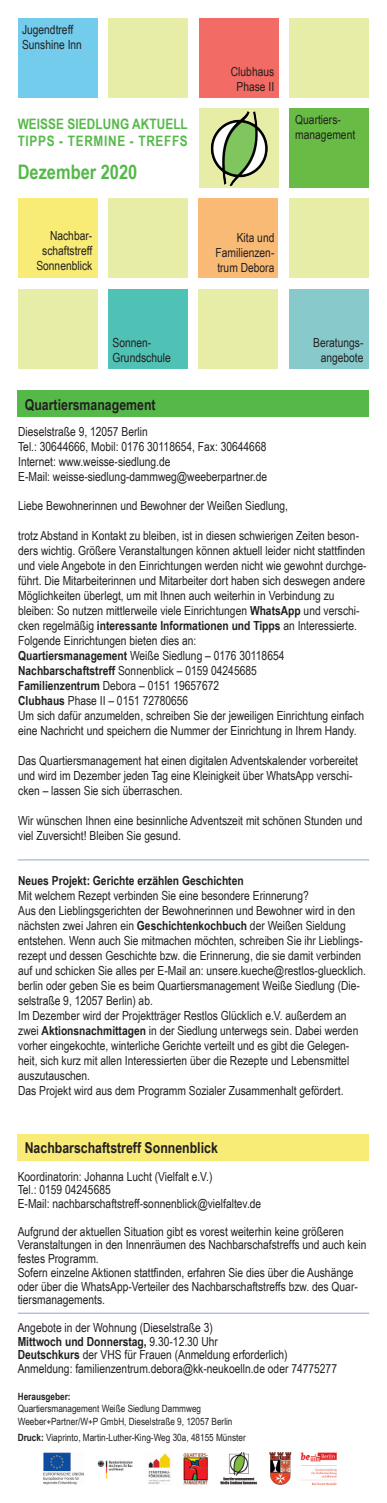
<style>
.page{position:relative;width:387px;height:1503px;background:#fff}
.page>*{position:absolute;margin:0;border:0;box-sizing:border-box;transform-origin:0 0}
.t1{font:700 20px "Arial Narrow";color:#55b94a}
.t2{font:700 15px "Arial Narrow";color:#231f20}
.t3{font:700 14.38px/17.2px "Arial Narrow";letter-spacing:.005em;color:#55b94a}
.t4{font:12.5px/15px "Arial Narrow";color:#231f20}
.t5{font:700 12.5px "Arial Narrow";color:#231f20}
.t6{font:10px/12.5px "Arial Narrow";color:#231f20}
.t7{font:700 10px "Arial Narrow";color:#231f20}
.s1{font-weight:700}
</style>
<div class="page">
<div style="left:18px;top:18px;width:79px;height:79px;background:#73ccec"></div>
<div style="left:198px;top:18px;width:80px;height:79px;background:#f26b64"></div>
<div style="left:108px;top:18px;width:80px;height:79px;background:#e7eda6"></div>
<div style="left:289px;top:18px;width:80px;height:79px;background:#e7eda6"></div>
<div style="left:198px;top:198px;width:80px;height:80px;background:#f9ba75"></div>
<div style="left:18px;top:198px;width:79px;height:80px;background:#f8eb76"></div>
<div style="left:108px;top:198px;width:80px;height:80px;background:#e7eda6"></div>
<div style="left:18px;top:289px;width:79px;height:80px;background:#e7eda6"></div>
<div style="left:289px;top:289px;width:80px;height:80px;background:#88cacc"></div>
<div style="left:289px;top:198px;width:80px;height:80px;background:#e7eda6"></div>
<div style="left:108px;top:289px;width:80px;height:80px;background:#50c1b5"></div>
<div style="left:289px;top:108px;width:80px;height:80px;background:#68bc45"></div>
<img style="left:199px;top:108px;width:79px;height:80px">
<div style="left:198px;top:289px;width:80px;height:79px;background:#e7eda6"></div>
<img style="left:43px;top:1452px;width:294px;height:33px">
<div style="left:18px;top:1134px;width:351px;height:26px;background:#f8eb76"></div>
<div style="left:18px;top:390px;width:351px;height:26px;background:#55b94a"></div>
<hr style="left:18px;top:1312px;width:351px;height:1px;background:#a8b6d6">
<hr style="left:18px;top:859px;width:351px;height:1px;background:#a8b6d6">
<p class="t4" style="left:22px;top:22px;width:61px">Jugendtreff<br>Sunshine Inn</p>
<p class="t3" style="left:18px;top:115px;width:171px">WEISSE SIEDLUNG AKTUELL<br>TIPPS - TERMINE - TREFFS</p>
<h1 class="t1" style="left:18px;top:157px;width:121px">Dezember 2020</h1>
<p class="t4" style="left:36px;top:228px;width:57px;text-align:right">Nachbar&shy;schaftstreff<br>Sonnenblick</p>
<p class="t4" style="left:112px;top:334px;width:60px">Sonnen-<br>Grundschule</p>
<p class="t2" style="left:25px;top:393px;width:132px">Quartiersmanagement</p>
<p class="t4" style="left:230px;top:63px;width:45px;text-align:center">Clubhaus<br>Phase II</p>
<p class="t4" style="left:295px;top:112px;width:61px">Quartiers&shy;management</p>
<p class="t4" style="left:215px;top:229px;width:60px;text-align:justify;text-indent:21px">Kita und Familienzen&shy;trum Debora</p>
<p class="t4" style="left:313px;top:335px;width:52px;text-align:center">Beratungs&shy;angebote</p>
<p class="t4" style="left:18px;top:424px;width:250px">Dieselstraße 9, 12057 Berlin<br>Tel.: 30644666, Mobil: 0176 30118654, Fax: 30644668<br>Internet: www.weisse-siedlung.de<br>E-Mail: weisse-siedlung-dammweg@weeberpartner.de</p>
<p class="t4" style="left:18px;top:497px;width:271px">Liebe Bewohnerinnen und Bewohner der Weißen Siedlung,</p>
<p class="t4" style="left:18px;top:527px;width:349px">trotz Abstand in Kontakt zu bleiben, ist in diesen schwierigen Zeiten beson&shy;ders wichtig. Größere Veranstaltungen können aktuell leider nicht stattfinden und viele Angebote in den Einrichtungen werden nicht wie gewohnt durchge&shy;führt. Die Mitarbeiterinnen und Mitarbeiter dort haben sich deswegen andere Möglichkeiten überlegt, um mit Ihnen auch weiterhin in Verbindung zu bleiben: So nutzen mittlerweile viele Einrichtungen <span class="s1">WhatsApp</span> und verschi&shy;cken regelmäßig <span class="s1">interessante Informationen und Tipps</span> an Interessierte.<br>Folgende Einrichtungen bieten dies an:<br><span class="s1">Quartiersmanagement</span> Weiße Siedlung – 0176 30118654<br><span class="s1">Nachbarschaftstreff</span> Sonnenblick – 0159 04245685<br><span class="s1">Familienzentrum</span> Debora – 0151 19657672<br><span class="s1">Clubhaus</span> Phase II – 0151 72780656<br>Um sich dafür anzumelden, schreiben Sie der jeweiligen Einrichtung einfach eine Nachricht und speichern die Nummer der Einrichtung in Ihrem Handy.</p>
<p class="t4" style="left:18px;top:752px;width:341px">Das Quartiersmanagement hat einen digitalen Adventskalender vorbereitet und wird im Dezember jeden Tag eine Kleinigkeit über WhatsApp verschi&shy;cken – lassen Sie sich überraschen.</p>
<p class="t4" style="left:18px;top:812px;width:345px">Wir wünschen Ihnen eine besinnliche Adventszeit mit schönen Stunden und viel Zuversicht! Bleiben Sie gesund.</p>
<p class="t5" style="left:18px;top:871px;width:227px">Neues Projekt: Gerichte erzählen Geschichten</p>
<p class="t4" style="left:18px;top:887px;width:349px">Mit welchem Rezept verbinden Sie eine besondere Erinnerung?<br>Aus den Lieblingsgerichten der Bewohnerinnen und Bewohner wird in den nächsten zwei Jahren ein <span class="s1">Geschichtenkochbuch</span> der Weißen Sieldung entstehen. Wenn auch Sie mitmachen möchten, schreiben Sie ihr Lieblings&shy;rezept und dessen Geschichte bzw. die Erinnerung, die sie damit verbinden auf und schicken Sie alles per E-Mail an: unsere.kueche@restlos-gluecklich. berlin oder geben Sie es beim Quartiersmanagement Weiße Siedlung (Die&shy;selstraße 9, 12057 Berlin) ab.<br>Im Dezember wird der Projektträger Restlos Glücklich e.V. außerdem an zwei <span class="s1">Aktionsnachmittagen</span> in der Siedlung unterwegs sein. Dabei werden vorher eingekochte, winterliche Gerichte verteilt und es gibt die Gelegen&shy;heit, sich kurz mit allen Interessierten über die Rezepte und Lebensmittel auszutauschen.<br>Das Projekt wird aus dem Programm Sozialer Zusammenhalt gefördert.</p>
<p class="t2" style="left:25px;top:1136px;width:194px">Nachbarschaftstreff Sonnenblick</p>
<p class="t4" style="left:18px;top:1168px;width:245px;line-height:13.8px">Koordinatorin: Johanna Lucht (Vielfalt e.V.)<br>Tel.: 0159 04245685<br>E-Mail: nachbarschaftstreff-sonnenblick@vielfaltev.de</p>
<p class="t4" style="left:18px;top:1223px;width:350px;line-height:13.8px">Aufgrund der aktuellen Situation gibt es vorest weiterhin keine größeren Veranstaltungen in den Innenräumen des Nachbarschafstreffs und auch kein festes Programm.<br>Sofern einzelne Aktionen stattfinden, erfahren Sie dies über die Aushänge oder über die WhatsApp-Verteiler des Nachbarschaftstreffs bzw. des Quar&shy;tiersmanagements.</p>
<p class="t4" style="left:18px;top:1320px;width:320px;line-height:13.8px">Angebote in der Wohnung (Dieselstraße 3)<br><span class="s1">Mittwoch und Donnerstag,</span> 9.30-12.30 Uhr<br><span class="s1">Deutschkurs</span> der VHS für Frauen (Anmeldung erforderlich)<br>Anmeldung: familienzentrum.debora@kk-neukoelln.de oder 74775277</p>
<p class="t7" style="left:18px;top:1389px;width:54px">Herausgeber:</p>
<p class="t6" style="left:18px;top:1402px;width:216px">Quartiersmanagement Weiße Siedlung Dammweg<br>Weeber+Partner/W+P GmbH, Dieselstraße 9, 12057 Berlin</p>
<p class="t6" style="left:18px;top:1431px;width:229px"><span class="s1">Druck:</span> Viaprinto, Martin-Luther-King-Weg 30a, 48155 Münster</p>
</div>
